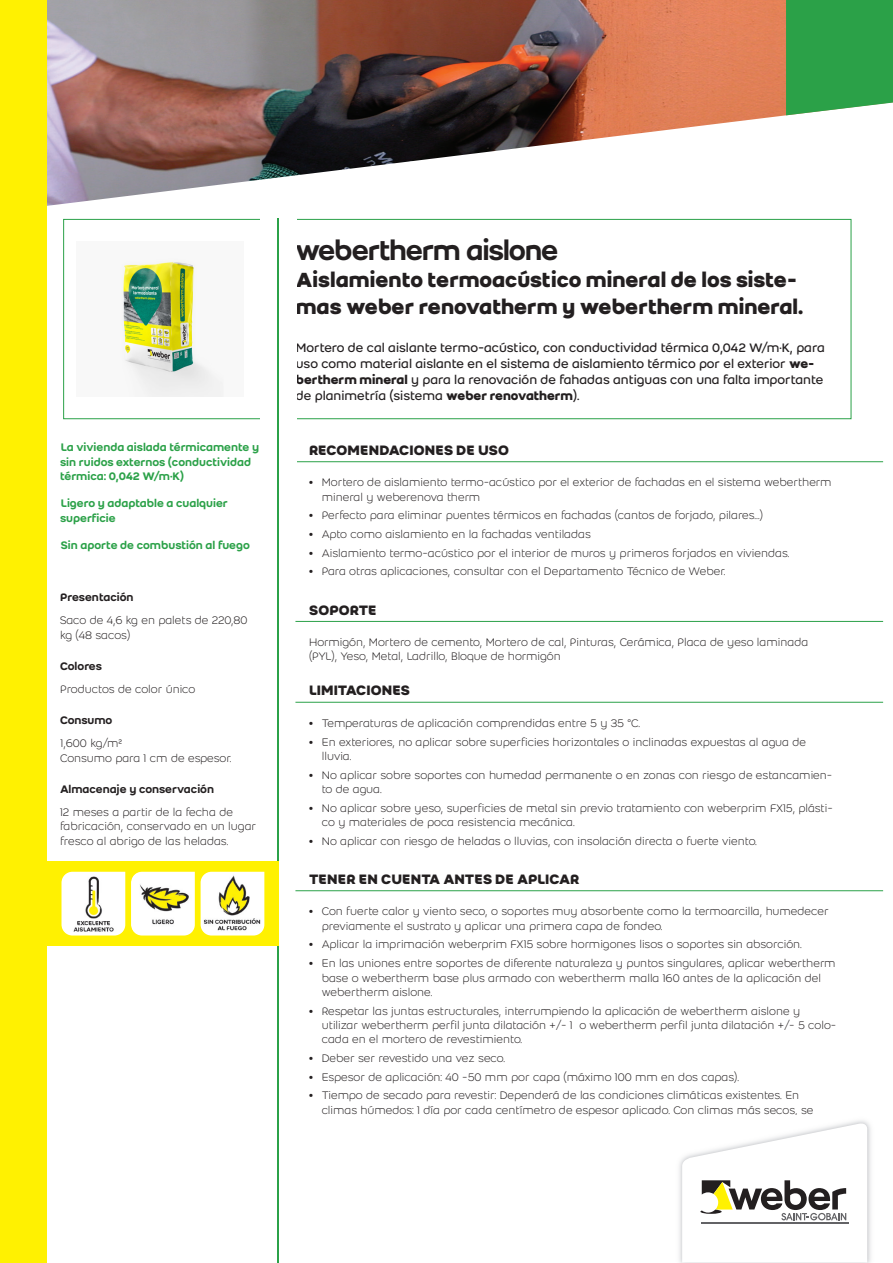
<style>
.page{position:relative;width:893px;height:1263px;background:#fff}
.page>*{position:absolute;margin:0;border:0;box-sizing:border-box;transform-origin:0 0}
.A-Product_Name{font:30px "Weber Name";color:#231f20}
.A-Short_description{font:700 22.5px/27px "Weber";color:#231f20}
.Long_name{font:700 15px "Weber";letter-spacing:.01em;color:#231f20}
.A-Product_Descriptio{font:13.5px/16.2px "Weber";color:#231f20}
.Values_2{font:300 12px/14.4px "Weber";color:#231f20}
.li_1{font:500 12px/14.4px "Weber";color:#2ba148}
.Value{font:300 12px/14.4px "Weber";color:#231f20}
.Static_Presentation{font:500 12px "Weber";color:#231f20}
.s1{font-weight:700}
</style>
<div class="page">
<hr style="left:277px;top:1075px;width:2px;height:188px;background:#2ba148">
<img style="left:46px;top:0;width:743px;height:212px">
<hr style="left:295px;top:461px;width:588px;height:1px;background:#2ba148">
<hr style="left:295px;top:621px;width:588px;height:1px;background:#2ba148">
<hr style="left:295px;top:702px;width:588px;height:1px;background:#2ba148">
<hr style="left:295px;top:890px;width:588px;height:1px;background:#2ba148">
<img style="left:122px;top:261px;width:101px;height:135px">
<div style="left:63px;top:219px;width:788px;height:200px;border:1px solid #2ba148"></div>
<div style="left:260px;top:218px;width:36px;height:389px;background:#fff"></div>
<hr style="left:277px;top:218px;width:2px;height:990px;background:#2ba148">
<div style="left:46px;top:861px;width:233px;height:85px;background:#fff101"></div>
<img style="left:62px;top:872px;width:63px;height:63px">
<img style="left:131px;top:872px;width:64px;height:63px">
<img style="left:201px;top:872px;width:63px;height:63px">
<div style="left:0;top:0;width:46px;height:1263px;background:#fff101"></div>
<div style="left:786px;top:0;width:107px;height:115px;background:#2ba148"></div>
<img style="left:679px;top:1120px;width:192px;height:143px">
<svg style="left:682px;top:1122px;width:185px;height:140px"></svg>
<p class="li_1" style="left:60px;top:440px;width:201px">La vivienda aislada térmicamente y sin ruidos externos (conductividad térmica: 0,042 W/m·K)</p>
<p class="li_1" style="left:60px;top:496px;width:169px">Ligero y adaptable a cualquier superficie</p>
<p class="li_1" style="left:61px;top:538px;width:191px">Sin aporte de combustión al fuego</p>
<p class="Static_Presentation" style="left:60px;top:589px;width:75px">Presentación</p>
<p class="Value" style="left:60px;top:613px;width:189px">Saco de 4,6 kg en palets de 220,80 kg (48 sacos)</p>
<p class="Static_Presentation" style="left:60px;top:657px;width:43px">Colores</p>
<p class="Values_2" style="left:60px;top:682px;width:137px">Productos de color único</p>
<p class="Static_Presentation" style="left:60px;top:712px;width:54px">Consumo</p>
<p class="Value" style="left:61px;top:736px;width:63px">1,600 kg/m²</p>
<p class="Values_2" style="left:60px;top:750px;width:173px">Consumo para 1 cm de espesor.</p>
<p class="Static_Presentation" style="left:60px;top:780px;width:156px">Almacenaje y conservación</p>
<p class="Value" style="left:60px;top:805px;width:198px">12 meses a partir de la fecha de fabricación, conservado en un lugar fresco al abrigo de las heladas.</p>
<p class="A-Product_Name" style="left:296px;top:228px;width:263px">webertherm aislone</p>
<p class="A-Short_description" style="left:296px;top:266px;width:509px">Aislamiento termoacústico mineral de los siste&shy;mas weber renovatherm y webertherm mineral.</p>
<p class="A-Product_Descriptio" style="left:296px;top:339px;width:530px">Mortero de cal aislante termo-acústico, con conductividad térmica 0,042 W/m·K, para uso como material aislante en el sistema de aislamiento térmico por el exterior <span class="s1">we&shy;bertherm mineral</span> y para la renovación de fahadas antiguas con una falta importante de planimetría (sistema <span class="s1">weber renovatherm</span>).</p>
<p class="Long_name" style="left:309px;top:439px;width:201px">RECOMENDACIONES DE USO</p>
<p class="Values_2" style="left:322px;top:475px;width:511px;text-indent:-13px"><span class="s1">•</span> Mortero de aislamiento termo-acústico por el exterior de fachadas en el sistema webertherm mineral y weberenova therm</p>
<p class="Values_2" style="left:309px;top:508px;width:456px"><span class="s1">•</span> Perfecto para eliminar puentes térmicos en fachadas (cantos de forjado, pilares…)</p>
<p class="Values_2" style="left:309px;top:527px;width:283px"><span class="s1">•</span> Apto como aislamiento en la fachadas ventiladas</p>
<p class="Values_2" style="left:309px;top:545px;width:482px"><span class="s1">•</span> Aislamiento termo-acústico por el interior de muros y primeros forjados en viviendas.</p>
<p class="Values_2" style="left:309px;top:564px;width:418px"><span class="s1">•</span> Para otras aplicaciones, consultar con el Departamento Técnico de Weber.</p>
<p class="Long_name" style="left:309px;top:598px;width:69px">SOPORTE</p>
<p class="Values_2" style="left:309px;top:635px;width:501px">Hormigón, Mortero de cemento, Mortero de cal, Pinturas, Cerámica, Placa de yeso laminada (PYL), Yeso, Metal, Ladrillo, Bloque de hormigón</p>
<p class="Long_name" style="left:309px;top:679px;width:102px">LIMITACIONES</p>
<p class="Values_2" style="left:309px;top:715px;width:333px"><span class="s1">•</span> Temperaturas de aplicación comprendidas entre 5 y 35 °C.</p>
<p class="Values_2" style="left:322px;top:734px;width:486px;text-indent:-13px"><span class="s1">•</span> En exteriores, no aplicar sobre superficies horizontales o inclinadas expuestas al agua de lluvia.</p>
<p class="Values_2" style="left:322px;top:767px;width:512px;text-indent:-13px"><span class="s1">•</span> No aplicar sobre soportes con humedad permanente o en zonas con riesgo de estancamien&shy;to de agua.</p>
<p class="Values_2" style="left:322px;top:800px;width:512px;text-indent:-13px"><span class="s1">•</span> No aplicar sobre yeso, superficies de metal sin previo tratamiento con weberprim FX15, plásti&shy;co y materiales de poca resistencia mecánica.</p>
<p class="Values_2" style="left:309px;top:833px;width:449px"><span class="s1">•</span> No aplicar con riesgo de heladas o lluvias, con insolación directa o fuerte viento.</p>
<p class="Long_name" style="left:309px;top:868px;width:272px">TENER EN CUENTA ANTES DE APLICAR</p>
<p class="Values_2" style="left:322px;top:904px;width:508px;text-indent:-13px"><span class="s1">•</span> Con fuerte calor y viento seco, o soportes muy absorbente como la termoarcilla, humedecer previamente el sustrato y aplicar una primera capa de fondeo.</p>
<p class="Values_2" style="left:309px;top:937px;width:494px"><span class="s1">•</span> Aplicar la imprimación weberprim FX15 sobre hormigones lisos o soportes sin absorción.</p>
<p class="Values_2" style="left:322px;top:956px;width:515px;text-indent:-13px"><span class="s1">•</span> En las uniones entre soportes de diferente naturaleza y puntos singulares, aplicar webertherm base o webertherm base plus armado con webertherm malla 160 antes de la aplicación del webertherm aislone.</p>
<p class="Values_2" style="left:322px;top:1003px;width:516px;text-indent:-13px"><span class="s1">•</span> Respetar las juntas estructurales, interrumpiendo la aplicación de webertherm aislone y utilizar webertherm perfil junta dilatación +/- 1 o webertherm perfil junta dilatación +/- 5 colo&shy;cada en el mortero de revestimiento.</p>
<p class="Values_2" style="left:309px;top:1051px;width:198px"><span class="s1">•</span> Deber ser revestido una vez seco.</p>
<p class="Values_2" style="left:309px;top:1069px;width:432px"><span class="s1">•</span> Espesor de aplicación: 40 -50 mm por capa (máximo 100 mm en dos capas).</p>
<p class="Values_2" style="left:322px;top:1088px;width:493px;text-indent:-13px"><span class="s1">•</span> Tiempo de secado para revestir: Dependerá de las condiciones climáticas existentes. En climas húmedos: 1 día por cada centímetro de espesor aplicado. Con climas más secos, se</p>
</div>
